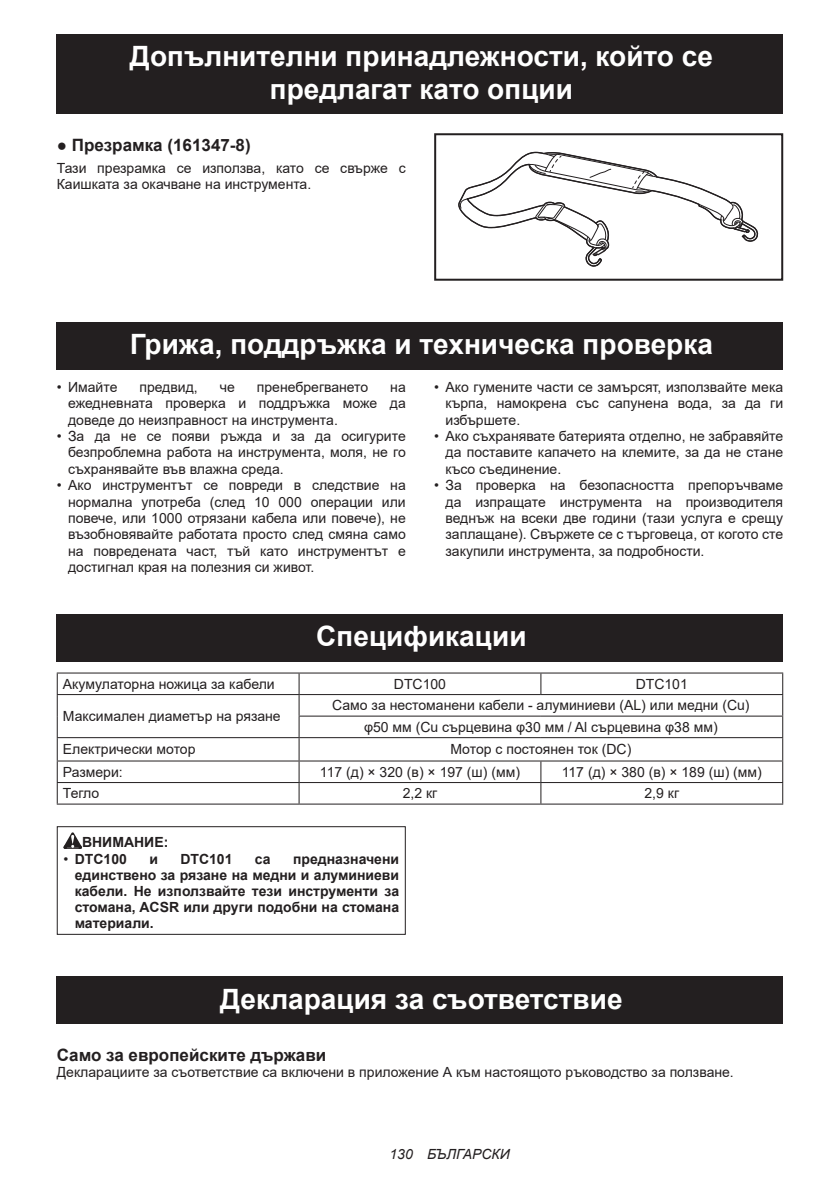
<style>
.page{position:relative;width:840px;height:1191px;background:#fff}
.page>*{position:absolute;margin:0;border:0;box-sizing:border-box;transform-origin:0 0}
.t1{font:700 28px/32.8px "Arial";color:#fff;text-align:center}
.t2{font:700 17px "Arial";color:#231f20}
.t3{font:14px/16.4px "Arial";color:#231f20;text-align:justify}
.t4{font:700 14px/16px "Arial";color:#231f20;text-align:justify}
.t5{font:italic 14px "Arial";color:#231f20}
.s1{font-weight:400}
</style>
<div class="page">
<div style="left:57px;top:34px;width:725px;height:80px;background:#231f20"></div>
<svg style="left:458px;top:151px;width:301px;height:116px"></svg>
<div style="left:434px;top:133px;width:348px;height:148px;border:2px solid #231f20"></div>
<div style="left:57px;top:323px;width:725px;height:47px;background:#231f20"></div>
<div style="left:57px;top:614px;width:725px;height:47px;background:#231f20"></div>
<hr style="left:57px;top:672px;width:242px;height:1px;background:#231f20">
<hr style="left:299px;top:672px;width:241px;height:1px;background:#231f20">
<hr style="left:540px;top:672px;width:242px;height:1px;background:#231f20">
<svg style="left:540px;top:673px;width:1px;height:21px"></svg>
<hr style="left:57px;top:694px;width:242px;height:1px;background:#231f20">
<hr style="left:299px;top:694px;width:241px;height:1px;background:#231f20">
<hr style="left:540px;top:694px;width:242px;height:1px;background:#231f20">
<hr style="left:298px;top:715px;width:242px;height:1px;background:#231f20">
<hr style="left:540px;top:715px;width:242px;height:1px;background:#231f20">
<hr style="left:57px;top:737px;width:242px;height:1px;background:#231f20">
<hr style="left:299px;top:737px;width:241px;height:1px;background:#231f20">
<hr style="left:540px;top:737px;width:242px;height:1px;background:#231f20">
<hr style="left:57px;top:760px;width:242px;height:1px;background:#231f20">
<hr style="left:299px;top:760px;width:241px;height:1px;background:#231f20">
<hr style="left:540px;top:760px;width:242px;height:1px;background:#231f20">
<hr style="left:57px;top:782px;width:242px;height:1px;background:#231f20">
<svg style="left:57px;top:673px;width:1px;height:130px"></svg>
<hr style="left:299px;top:782px;width:241px;height:1px;background:#231f20">
<svg style="left:298px;top:673px;width:1px;height:130px"></svg>
<hr style="left:540px;top:782px;width:242px;height:1px;background:#231f20">
<svg style="left:540px;top:761px;width:1px;height:42px"></svg>
<hr style="left:57px;top:803px;width:242px;height:1px;background:#231f20">
<hr style="left:299px;top:803px;width:241px;height:1px;background:#231f20">
<hr style="left:540px;top:803px;width:242px;height:1px;background:#231f20">
<svg style="left:63px;top:832px;width:19px;height:16px"></svg>
<div style="left:57px;top:826px;width:348px;height:108px;border:1px solid #231f20"></div>
<div style="left:57px;top:977px;width:725px;height:47px;background:#231f20"></div>
<h1 class="t1" style="left:130px;top:40px;width:584px">Допълнителни принадлежности, който се предлагат като опции</h1>
<p class="t2" style="left:57px;top:133px;width:195px">● Презрамка (161347-8)</p>
<p class="t3" style="left:57px;top:160px;width:350px">Тази презрамка се използва, като се свърже с<br>Каишката за окачване на инструмента.</p>
<h1 class="t1" style="left:130px;top:328px;width:584px">Грижа, поддръжка и техническа проверка</h1>
<p class="t3" style="left:57px;top:379px;width:62px">• Имайте</p>
<p class="t3" style="left:139px;top:379px;width:60px">предвид,</p>
<p class="t3" style="left:220px;top:379px;width:17px">че</p>
<p class="t3" style="left:257px;top:379px;width:113px">пренебрегването</p>
<p class="t3" style="left:68px;top:379px;width:339px;text-indent:322px">на ежедневната проверка и поддръжка може да доведе до неизправност на инструмента.</p>
<p class="t3" style="left:68px;top:428px;width:339px;text-indent:-11px">• За да не се появи ръжда и за да осигурите безпроблемна работа на инструмента, моля, не го съхранявайте във влажна среда.</p>
<p class="t3" style="left:68px;top:477px;width:339px;text-indent:-11px">• Ако инструментът се повреди в следствие на нормална употреба (след 10 000 операции или повече, или 1000 отрязани кабела или повече), не възобновявайте работата просто след смяна само на повредената част, тъй като инструментът е достигнал края на полезния си живот.</p>
<p class="t3" style="left:445px;top:379px;width:339px;text-indent:-11px">• Ако гумените части се замърсят, използвайте мека кърпа, намокрена със сапунена вода, за да ги избършете.</p>
<p class="t3" style="left:445px;top:428px;width:339px;text-indent:-11px">• Ако съхранявате батерията отделно, не забравяйте да поставите капачето на клемите, за да не стане късо съединение.</p>
<p class="t3" style="left:445px;top:477px;width:339px;text-indent:-11px">• За проверка на безопасността препоръчваме да изпращате инструмента на производителя веднъж на всеки две години (тази услуга е срещу заплащане). Свържете се с търговеца, от когото сте закупили инструмента, за подробности.</p>
<h1 class="t1" style="left:316px;top:620px;width:212px">Спецификации</h1>
<p class="t3" style="left:63px;top:675px;width:213px">Акумулаторна ножица за кабели</p>
<p class="t3" style="left:393px;top:675px;width:54px">DTC100</p>
<p class="t3" style="left:635px;top:675px;width:54px">DTC101</p>
<p class="t3" style="left:63px;top:708px;width:219px">Максимален диаметър на рязане</p>
<p class="t3" style="left:332px;top:694px;width:418px;line-height:21.6px;text-align:center">Само за нестоманени кабели - алуминиеви (AL) или медни (Cu) φ50 мм (Cu сърцевина φ30 мм / Al сърцевина φ38 мм)</p>
<p class="t3" style="left:63px;top:741px;width:134px">Електрически мотор</p>
<p class="t3" style="left:450px;top:741px;width:182px">Мотор с постоянен ток (DC)</p>
<p class="t3" style="left:63px;top:763px;width:61px">Размери:</p>
<p class="t3" style="left:320px;top:763px;width:201px">117 (д) × 320 (в) × 197 (ш) (мм)</p>
<p class="t3" style="left:561px;top:763px;width:201px">117 (д) × 380 (в) × 189 (ш) (мм)</p>
<p class="t3" style="left:63px;top:785px;width:38px">Тегло</p>
<p class="t3" style="left:402px;top:785px;width:36px">2,2 кг</p>
<p class="t3" style="left:644px;top:785px;width:36px">2,9 кг</p>
<p class="t4" style="left:82px;top:834px;width:88px">ВНИМАНИЕ:</p>
<p class="t4" style="left:63px;top:851px;width:65px"><span class="s1">•</span> DTC100</p>
<p class="t4" style="left:149px;top:851px;width:10px">и</p>
<p class="t4" style="left:180px;top:851px;width:54px">DTC101</p>
<p class="t4" style="left:255px;top:851px;width:17px">са</p>
<p class="t4" style="left:75px;top:851px;width:325px;text-indent:218px">предназначени единствено за рязане на медни и алуминиеви кабели. Не използвайте тези инструменти за стомана, ACSR или други подобни на стомана материали.</p>
<h1 class="t1" style="left:220px;top:982px;width:404px">Декларация за съответствие</h1>
<p class="t2" style="left:57px;top:1042px;width:271px">Само за европейските държави</p>
<p class="t3" style="left:57px;top:1064px;width:678px">Декларациите за съответствие са включени в приложение А към настоящото ръководство за ползване.</p>
<p class="t5" style="left:389px;top:1144px;width:122px">130 БЪЛГАРСКИ</p>
</div>
